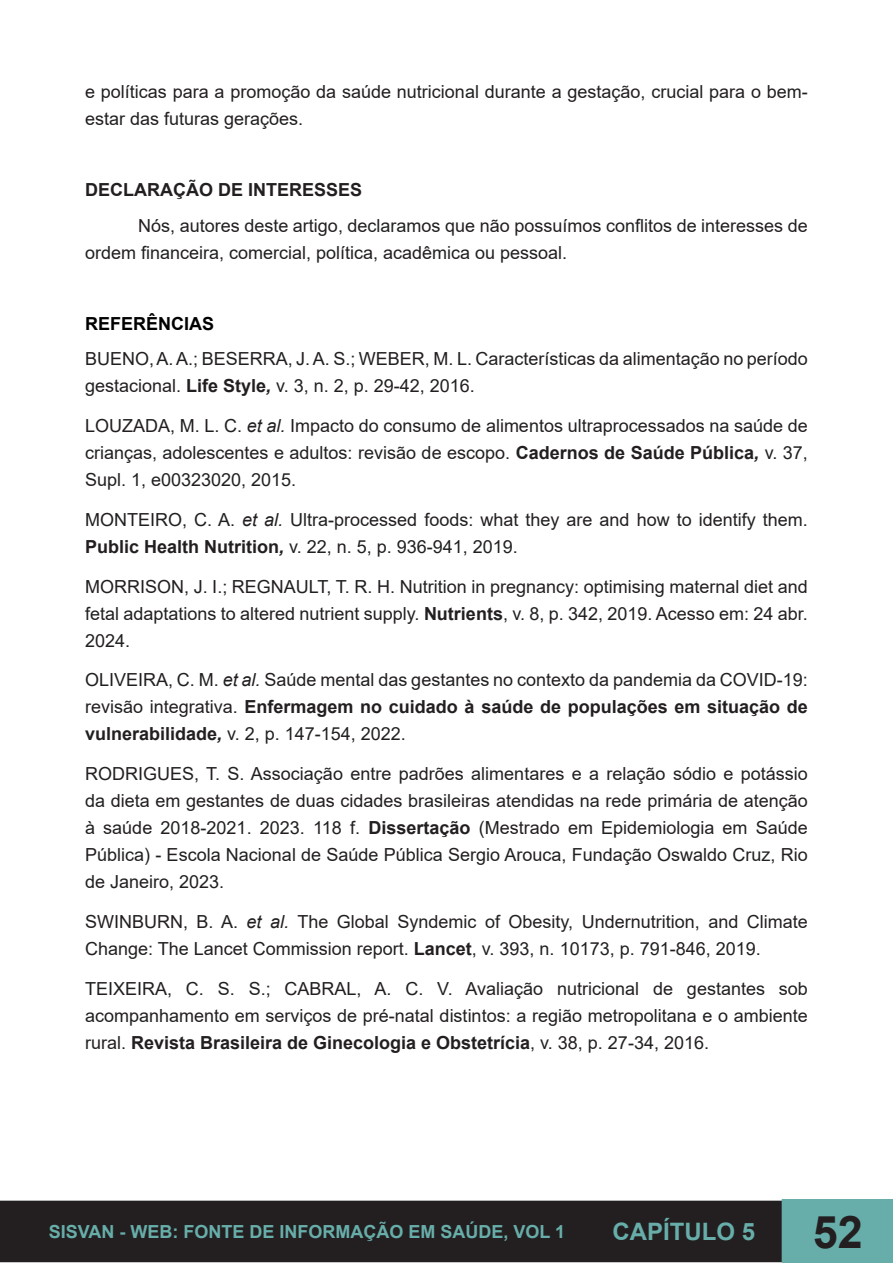
<style>
.page{position:relative;width:893px;height:1263px;background:#fff}
.page>*{position:absolute;margin:0;border:0;box-sizing:border-box;transform-origin:0 0}
.t1{font:700 45px "Arial";color:#231f20}
.t2{font:700 24px "Arial";color:#67aeaa}
.Normal__Web{font:18px/27px "Arial";color:#231f20}
.t3{font:700 18px "Arial";color:#67aeaa}
.t4{font:700 18px "Arial";color:#231f20}
.t5{font:700 18px "Arial";color:#000}
.s1{font-weight:700}
.s2{font-weight:700;font-style:italic}
.s3{font-style:italic}
</style>
<div class="page">
<div style="left:1px;top:1201px;width:782px;height:60px;background:#231f20"></div>
<div style="left:0;top:1201px;width:784px;height:61px;border:2px solid #231f20"></div>
<div style="left:782px;top:1200px;width:111px;height:63px;background:#67aeaa"></div>
<div style="left:782px;top:1199px;width:111px;height:64px;border:2px solid #67aeaa"></div>
<p class="Normal__Web" style="left:85px;top:78px;width:724px">e políticas para a promoção da saúde nutricional durante a gestação, crucial para o bem&shy;estar das futuras gerações.</p>
<p class="t4" style="left:85px;top:177px;width:279px">DECLARAÇÃO DE INTERESSES</p>
<p class="Normal__Web" style="left:85px;top:212px;width:724px;text-indent:53px">Nós, autores deste artigo, declaramos que não possuímos conflitos de interesses de ordem financeira, comercial, política, acadêmica ou pessoal.</p>
<p class="t5" style="left:85px;top:311px;width:131px">REFERÊNCIAS</p>
<p class="Normal__Web" style="left:85px;top:345px;width:724px">BUENO, A. A.; BESERRA, J. A. S.; WEBER, M. L. Características da alimentação no período gestacional. <span class="s1">Life Style</span><span class="s2">,</span> v. 3, n. 2, p. 29-42, 2016.</p>
<p class="Normal__Web" style="left:85px;top:412px;width:724px;text-align:justify">LOUZADA, M. L. C. <span class="s3">et al.</span> Impacto do consumo de alimentos ultraprocessados na saúde de crianças, adolescentes e adultos: revisão de escopo. <span class="s1">Cadernos de Saúde Pública</span><span class="s2">,</span> v. 37, Supl. 1, e00323020, 2015.</p>
<p class="Normal__Web" style="left:85px;top:506px;width:724px">MONTEIRO, C. A. <span class="s3">et al.</span> Ultra-processed foods: what they are and how to identify them.<br><span class="s1">Public Health Nutrition</span><span class="s2">,</span> v. 22, n. 5, p. 936-941, 2019.</p>
<p class="Normal__Web" style="left:85px;top:573px;width:724px;text-align:justify">MORRISON, J. I.; REGNAULT, T. R. H. Nutrition in pregnancy: optimising maternal diet and fetal adaptations to altered nutrient supply. <span class="s1">Nutrients</span>, v. 8, p. 342, 2019. Acesso em: 24 abr.<br>2024.</p>
<p class="Normal__Web" style="left:85px;top:666px;width:724px;text-align:justify">OLIVEIRA, C. M. <span class="s3">et al.</span> Saúde mental das gestantes no contexto da pandemia da COVID-19: revisão integrativa. <span class="s1">Enfermagem no cuidado à saúde de populações em situação de vulnerabilidade</span><span class="s2">,</span> v. 2, p. 147-154, 2022.</p>
<p class="Normal__Web" style="left:85px;top:760px;width:724px;text-align:justify">RODRIGUES, T. S. Associação entre padrões alimentares e a relação sódio e potássio da dieta em gestantes de duas cidades brasileiras atendidas na rede primária de atenção à saúde 2018-2021. 2023. 118 f. <span class="s1">Dissertação</span> (Mestrado em Epidemiologia em Saúde Pública) - Escola Nacional de Saúde Pública Sergio Arouca, Fundação Oswaldo Cruz, Rio de Janeiro, 2023.</p>
<p class="Normal__Web" style="left:85px;top:908px;width:724px">SWINBURN, B. A. <span class="s3">et al.</span> The Global Syndemic of Obesity, Undernutrition, and Climate<br>Change: The Lancet Commission report. <span class="s1">Lancet</span>, v. 393, n. 10173, p. 791-846, 2019.</p>
<p class="Normal__Web" style="left:85px;top:975px;width:724px;text-align:justify">TEIXEIRA, C. S. S.; CABRAL, A. C. V. Avaliação nutricional de gestantes sob acompanhamento em serviços de pré-natal distintos: a região metropolitana e o ambiente rural. <span class="s1">Revista Brasileira de Ginecologia e Obstetrícia</span>, v. 38, p. 27-34, 2016.</p>
<p class="t3" style="left:49px;top:1219px;width:518px">SISVAN - WEB: FONTE DE INFORMAÇÃO EM SAÚDE, VOL 1</p>
<h2 class="t2" style="left:612px;top:1215px;width:144px">CAPÍTULO 5</h2>
<h1 class="t1" style="left:813px;top:1200px;width:52px">52</h1>
</div>
